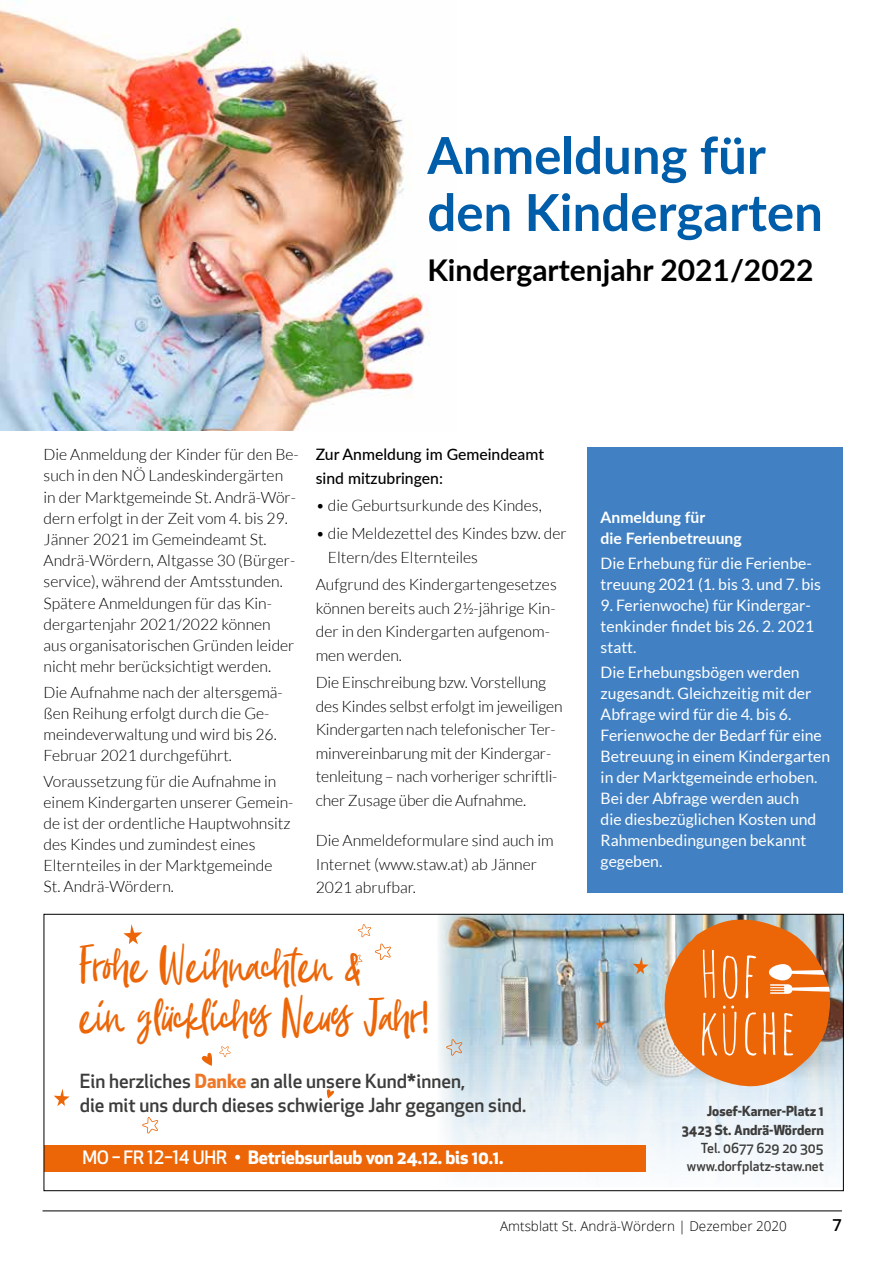
<style>
.page{position:relative;width:893px;height:1263px;background:#fff}
.page>*{position:absolute;margin:0;border:0;box-sizing:border-box;transform-origin:0 0}
.t1{font:700 51px/57px "Lato";color:#005da9}
.t2{font:45px/50.1px "Aescudos";color:#ec6608}
.t3{font:700 30px "Lato";color:#000}
.t4{font:500 19.05px/24.2px "Apex New";color:#3c3c3b}
.t5{font:700 18px "Apex New";letter-spacing:-.01em;color:#fff}
.t6{font:600 16.5px "Open Sans";color:#000}
.t7{font:300 15.75px/21.1px "Lato";color:#000}
.t8{font:15.75px/21px "Lato";color:#fff}
.t9{font:500 15.75px/23.4px "Lato";color:#000}
.t10{font:700 15.75px/21px "Lato";color:#fff}
.t11{font:700 13.5px/18px "Apex New";color:#3c3c3b;text-align:right}
.t12{font:300 13.5px "Open Sans";color:#000}
.t13{font:500 13.5px/18px "Apex New";color:#3c3c3b;text-align:right}
.s1{font-weight:700;color:#ee7726}
.s2{font-weight:500}
</style>
<div class="page">
<hr style="left:43px;top:1210px;width:799px;height:1px;background:#000">
<div style="left:588px;top:448px;width:255px;height:445px;background:#4181c3"></div>
<img style="left:0;top:0;width:430px;height:430px">
<img style="left:437px;top:916px;width:405px;height:259px">
<svg style="left:664px;top:919px;width:167px;height:167px;background:#e18442"></svg>
<div style="left:44px;top:1146px;width:601px;height:26px;background:#ec6608"></div>
<svg style="left:358px;top:924px;width:13px;height:13px"></svg>
<svg style="left:375px;top:943px;width:16px;height:17px"></svg>
<svg style="left:351px;top:955px;width:11px;height:10px"></svg>
<svg style="left:142px;top:1117px;width:16px;height:16px"></svg>
<svg style="left:219px;top:1046px;width:12px;height:11px"></svg>
<svg style="left:595px;top:1018px;width:10px;height:11px"></svg>
<svg style="left:123px;top:924px;width:19px;height:20px"></svg>
<svg style="left:54px;top:1088px;width:16px;height:18px"></svg>
<svg style="left:633px;top:956px;width:16px;height:18px"></svg>
<svg style="left:202px;top:1052px;width:10px;height:14px"></svg>
<svg style="left:327px;top:1089px;width:7px;height:9px"></svg>
<svg style="left:446px;top:1039px;width:16px;height:17px"></svg>
<h1 class="t1" style="left:427px;top:125px;width:397px">Anmeldung für den Kindergarten</h1>
<h3 class="t3" style="left:427px;top:248px;width:388px">Kindergartenjahr 2021/2022</h3>
<p class="t7" style="left:44px;top:444px;width:257px">Die Anmeldung der Kinder für den Be&shy;such in den NÖ Landeskindergärten in der Marktgemeinde St. Andrä-Wör&shy;dern erfolgt in der Zeit vom 4. bis 29.<br>Jänner 2021 im Gemeindeamt St.<br>Andrä-Wördern, Altgasse 30 (Bürger&shy;service), während der Amtsstunden.<br>Spätere Anmeldungen für das Kin&shy;dergartenjahr 2021/2022 können<br>aus organisatorischen Gründen leider nicht mehr berücksichtigt werden.</p>
<p class="t7" style="left:44px;top:681px;width:241px">Die Aufnahme nach der altersgemä&shy;ßen Reihung erfolgt durch die Ge&shy;meindeverwaltung und wird bis 26.<br>Februar 2021 durchgeführt.</p>
<p class="t7" style="left:44px;top:770px;width:251px">Voraussetzung für die Aufnahme in einem Kindergarten unserer Gemein&shy;de ist der ordentliche Hauptwohnsitz des Kindes und zumindest eines<br>Elternteiles in der Marktgemeinde<br>St. Andrä-Wördern.</p>
<p class="t9" style="left:316px;top:442px;width:230px">Zur Anmeldung im Gemeindeamt sind mitzubringen:</p>
<p class="t7" style="left:316px;top:495px;width:228px">• die Geburtsurkunde des Kindes,</p>
<p class="t7" style="left:328px;top:522px;width:240px;line-height:23.4px;text-indent:-12px">• die Meldezettel des Kindes bzw. der<br>Eltern/des Elternteiles</p>
<p class="t7" style="left:316px;top:573px;width:243px;line-height:23.4px">Aufgrund des Kindergartengesetzes können bereits auch 2½-jährige Kin&shy;der in den Kindergarten aufgenom&shy;men werden.</p>
<p class="t7" style="left:316px;top:671px;width:248px;line-height:23.4px">Die Einschreibung bzw. Vorstellung des Kindes selbst erfolgt im jeweiligen Kindergarten nach telefonischer Ter&shy;minvereinbarung mit der Kindergar&shy;tenleitung – nach vorheriger schriftli&shy;cher Zusage über die Aufnahme.</p>
<p class="t7" style="left:316px;top:829px;width:239px;line-height:23.4px">Die Anmeldeformulare sind auch im<br>Internet (www.staw.at) ab Jänner<br>2021 abrufbar.</p>
<p class="t10" style="left:601px;top:506px;width:143px">Anmeldung für<br>die Ferienbetreuung</p>
<p class="t8" style="left:601px;top:553px;width:222px">Die Erhebung für die Ferienbe&shy;treuung 2021 (1. bis 3. und 7. bis</p>
<p class="t8" style="left:601px;top:595px;width:215px">9. Ferienwoche) für Kindergar&shy;tenkinder findet bis 26. 2. 2021 statt.</p>
<p class="t8" style="left:601px;top:662px;width:231px">Die Erhebungsbögen werden zugesandt. Gleichzeitig mit der<br>Abfrage wird für die 4. bis 6.<br>Ferienwoche der Bedarf für eine<br>Betreuung in einem Kindergarten in der Marktgemeinde erhoben.<br>Bei der Abfrage werden auch<br>die diesbezüglichen Kosten und<br>Rahmenbedingungen bekannt gegeben.</p>
<h2 class="t2" style="left:80px;top:942px;width:353px">Frohe Weihnachten &amp;<br>ein glückliches Neues Jahr!</h2>
<p class="t4" style="left:80px;top:1068px;width:448px">Ein herzliches <span class="s1">Danke</span> an alle unsere Kund*innen,<br>die mit uns durch dieses schwierige Jahr gegangen sind.</p>
<p class="t5" style="left:82px;top:1144px;width:423px"><span class="s2">MO – FR 12–14 UHR</span> • Betriebsurlaub von 24.12. bis 10.1.</p>
<p class="t11" style="left:682px;top:1102px;width:144px">Josef-Karner-Platz 1<br>3423 St. Andrä-Wördern</p>
<p class="t13" style="left:687px;top:1138px;width:138px">Tel. 0677 629 20 305 www.dorfplatz-staw.net</p>
<p class="t12" style="left:500px;top:1217px;width:288px">Amtsblatt St. Andrä-Wördern | Dezember 2020</p>
<p class="t6" style="left:832px;top:1214px;width:11px">7</p>
</div>
